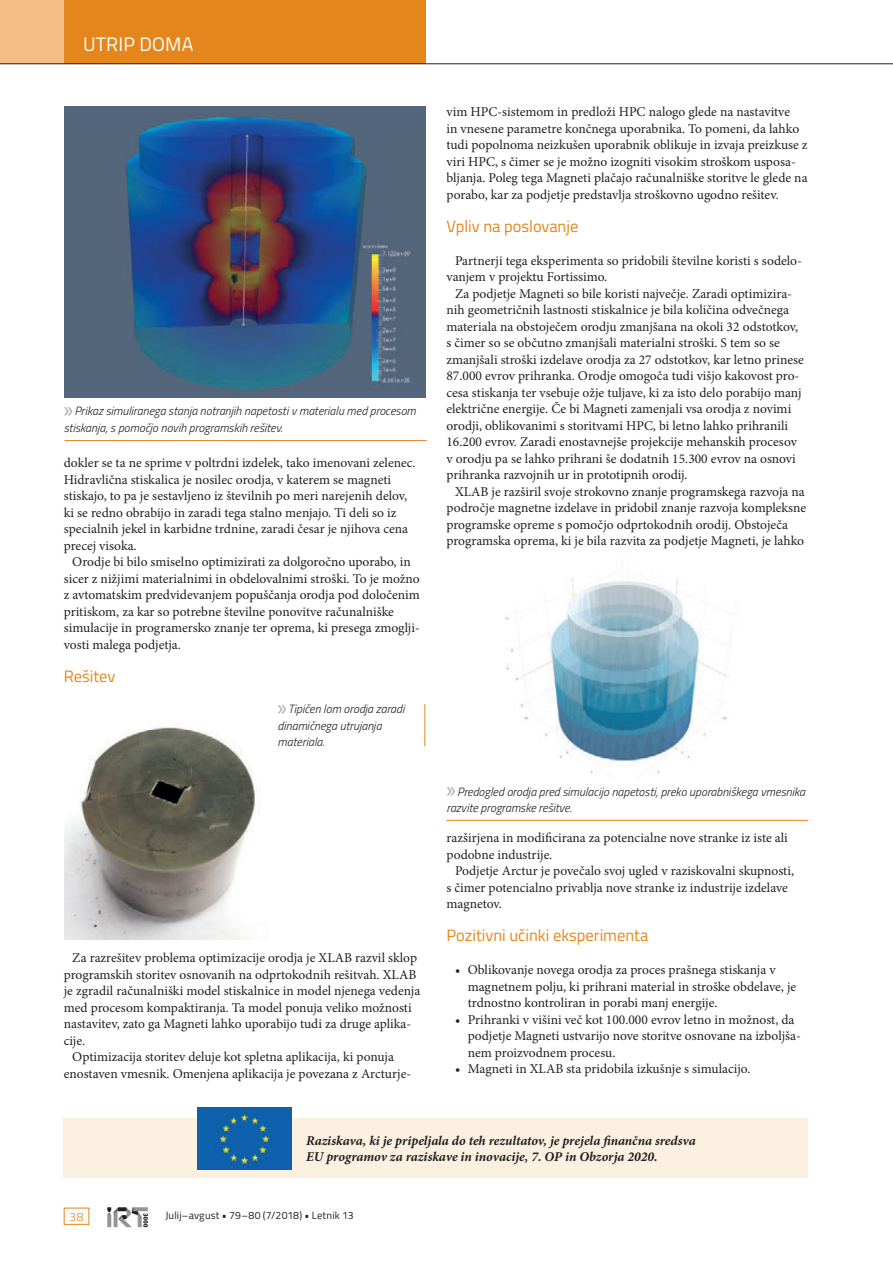
<style>
.page{position:relative;width:893px;height:1263px;background:#fff}
.page>*{position:absolute;margin:0;border:0;box-sizing:border-box;transform-origin:0 0}
.t1{font:19.5px "Titillium";letter-spacing:.01em;color:#fff}
.t2{font:16.5px "Titillium";color:#e4861b}
.t3{font:13.5px/16.5px "Minion Pro";color:#231f20}
.t4{font:italic 700 13.5px/16.5px "Minion Pro";letter-spacing:-.005em;color:#231f20}
.t5{font:italic 300 12px/16.5px "Titillium";color:#231f20}
.t6{font:300 12px "Titillium";color:#e4861b}
.t7{font:10.5px "Titillium";letter-spacing:.015em;color:#231f20}
.s1{font-family:"Myriad Pro";font-weight:400;font-style:normal;font-size:22.5px;color:#a8a9ad}
</style>
<div class="page">
<svg style="left:107px;top:1207px;width:41px;height:20px"></svg>
<div style="left:64px;top:1208px;width:25px;height:17px;border:1px solid #e4861b"></div>
<div style="left:64px;top:1118px;width:744px;height:60px;background:#fcf0e1"></div>
<img style="left:504px;top:577px;width:225px;height:197px">
<img style="left:198px;top:1107px;width:93px;height:62px">
<img style="left:65px;top:107px;width:360px;height:291px">
<img style="left:65px;top:727px;width:194px;height:212px">
<hr style="left:65px;top:440px;width:362px;height:1px;background:#e4861b">
<hr style="left:446px;top:820px;width:362px;height:1px;background:#e4861b">
<hr style="left:424px;top:704px;width:1px;height:42px;background:#e4861b">
<div style="left:0;top:0;width:64px;height:64px;background:#f3bd84"></div>
<div style="left:64px;top:0;width:361px;height:64px;background:#e4861b"></div>
<hr style="left:0;top:63px;width:893px;height:1px;background:#231f20">
<h1 class="t1" style="left:83px;top:30px;width:110px">Utrip doma</h1>
<p class="t5" style="left:64px;top:402px;width:354px"><span class="s1">»</span>Prikaz simuliranega stanja notranjih napetosti v materialu med procesom stiskanja, s pomočjo novih programskih rešitev.</p>
<p class="t3" style="left:64px;top:454px;width:353px">dokler se ta ne sprime v poltrdni izdelek, tako imenovani zelenec.<br>Hidravlična stiskalica je nosilec orodja, v katerem se magneti stiskajo, to pa je sestavljeno iz številnih po meri narejenih delov, ki se redno obrabijo in zaradi tega stalno menjajo. Ti deli so iz specialnih jekel in karbidne trdnine, zaradi česar je njihova cena precej visoka.</p>
<p class="t3" style="left:64px;top:553px;width:358px;text-indent:9px">Orodje bi bilo smiselno optimizirati za dolgoročno uporabo, in sicer z nižjimi materialnimi in obdelovalnimi stroški. To je možno z avtomatskim predvidevanjem popuščanja orodja pod določenim pritiskom, za kar so potrebne številne ponovitve računalniške simulacije in programersko znanje ter oprema, ki presega zmoglji&shy;vosti malega podjetja.</p>
<p class="t2" style="left:64px;top:664px;width:53px">Rešitev</p>
<p class="t5" style="left:278px;top:700px;width:128px"><span class="s1">»</span>Tipičen lom orodja zaradi dinamičnega utrujanja materiala.</p>
<p class="t3" style="left:72px;top:949px;width:346px">Za razrešitev problema optimizacije orodja je XLAB razvil sklop</p>
<p class="t3" style="left:64px;top:966px;width:354px">programskih storitev osnovanih na odprtokodnih rešitvah. XLAB</p>
<p class="t3" style="left:64px;top:982px;width:358px">je zgradil računalniški model stiskalnice in model njenega vedenja</p>
<p class="t3" style="left:64px;top:999px;width:349px">med procesom kompaktiranja. Ta model ponuja veliko možnosti</p>
<p class="t3" style="left:64px;top:1015px;width:349px">nastavitev, zato ga Magneti lahko uporabijo tudi za druge aplika-</p>
<p class="t3" style="left:64px;top:1032px;width:23px">cije.</p>
<p class="t3" style="left:72px;top:1048px;width:323px">Optimizacija storitev deluje kot spletna aplikacija, ki ponuja</p>
<p class="t3" style="left:64px;top:1065px;width:349px">enostaven vmesnik. Omenjena aplikacija je povezana z Arcturje-</p>
<p class="t3" style="left:446px;top:104px;width:363px">vim HPC-sistemom in predloži HPC nalogo glede na nastavitve<br>in vnesene parametre končnega uporabnika. To pomeni, da lahko tudi popolnoma neizkušen uporabnik oblikuje in izvaja preizkuse z viri HPC, s čimer se je možno izogniti visokim stroškom usposa&shy;bljanja. Poleg tega Magneti plačajo računalniške storitve le glede na porabo, kar za podjetje predstavlja stroškovno ugodno rešitev.</p>
<p class="t2" style="left:446px;top:214px;width:133px">Vpliv na poslovanje</p>
<p class="t3" style="left:446px;top:252px;width:357px;text-indent:9px">Partnerji tega eksperimenta so pridobili številne koristi s sodelo&shy;vanjem v projektu Fortissimo.</p>
<p class="t3" style="left:446px;top:285px;width:359px;text-indent:9px">Za podjetje Magneti so bile koristi največje. Zaradi optimizira&shy;nih geometričnih lastnosti stiskalnice je bila količina odvečnega materiala na obstoječem orodju zmanjšana na okoli 32 odstotkov, s čimer so se občutno zmanjšali materialni stroški. S tem so se zmanjšali stroški izdelave orodja za 27 odstotkov, kar letno prinese 87.000 evrov prihranka. Orodje omogoča tudi višjo kakovost pro&shy;cesa stiskanja ter vsebuje ožje tuljave, ki za isto delo porabijo manj električne energije. Če bi Magneti zamenjali vsa orodja z novimi orodji, oblikovanimi s storitvami HPC, bi letno lahko prihranili 16.200 evrov. Zaradi enostavnejše projekcije mehanskih procesov v orodju pa se lahko prihrani še dodatnih 15.300 evrov na osnovi prihranka razvojnih ur in prototipnih orodij.</p>
<p class="t3" style="left:446px;top:483px;width:361px;text-indent:9px">XLAB je razširil svoje strokovno znanje programskega razvoja na področje magnetne izdelave in pridobil znanje razvoja kompleksne programske opreme s pomočjo odprtokodnih orodij. Obstoječa programska oprema, ki je bila razvita za podjetje Magneti, je lahko</p>
<p class="t5" style="left:446px;top:783px;width:360px"><span class="s1">»</span>Predogled orodja pred simulacijo napetosti, preko uporabniškega vmesnika razvite programske rešitve.</p>
<p class="t3" style="left:446px;top:830px;width:343px">razširjena in modificirana za potencialne nove stranke iz iste ali podobne industrije.</p>
<p class="t3" style="left:446px;top:863px;width:349px;text-indent:9px">Podjetje Arctur je povečalo svoj ugled v raziskovalni skupnosti, s čimer potencialno privablja nove stranke iz industrije izdelave magnetov.</p>
<p class="t2" style="left:446px;top:923px;width:203px">Pozitivni učinki eksperimenta</p>
<p class="t3" style="left:468px;top:962px;width:330px;text-indent:-13px">• Oblikovanje novega orodja za proces prašnega stiskanja v magnetnem polju, ki prihrani material in stroške obdelave, je trdnostno kontroliran in porabi manj energije.</p>
<p class="t3" style="left:468px;top:1011px;width:335px;text-indent:-13px">• Prihranki v višini več kot 100.000 evrov letno in možnost, da podjetje Magneti ustvarijo nove storitve osnovane na izboljša&shy;nem proizvodnem procesu.</p>
<p class="t3" style="left:455px;top:1061px;width:297px">• Magneti in XLAB sta pridobila izkušnje s simulacijo.</p>
<p class="t4" style="left:306px;top:1132px;width:391px">Raziskava, ki je pripeljala do teh rezultatov, je prejela finančna sredsva<br>EU programov za raziskave in inovacije, 7. OP in Obzorja 2020.</p>
<p class="t6" style="left:70px;top:1208px;width:15px">38</p>
<p class="t7" style="left:165px;top:1208px;width:190px">Julij–avgust • 79–80 (7/2018) • Letnik 13</p>
</div>
